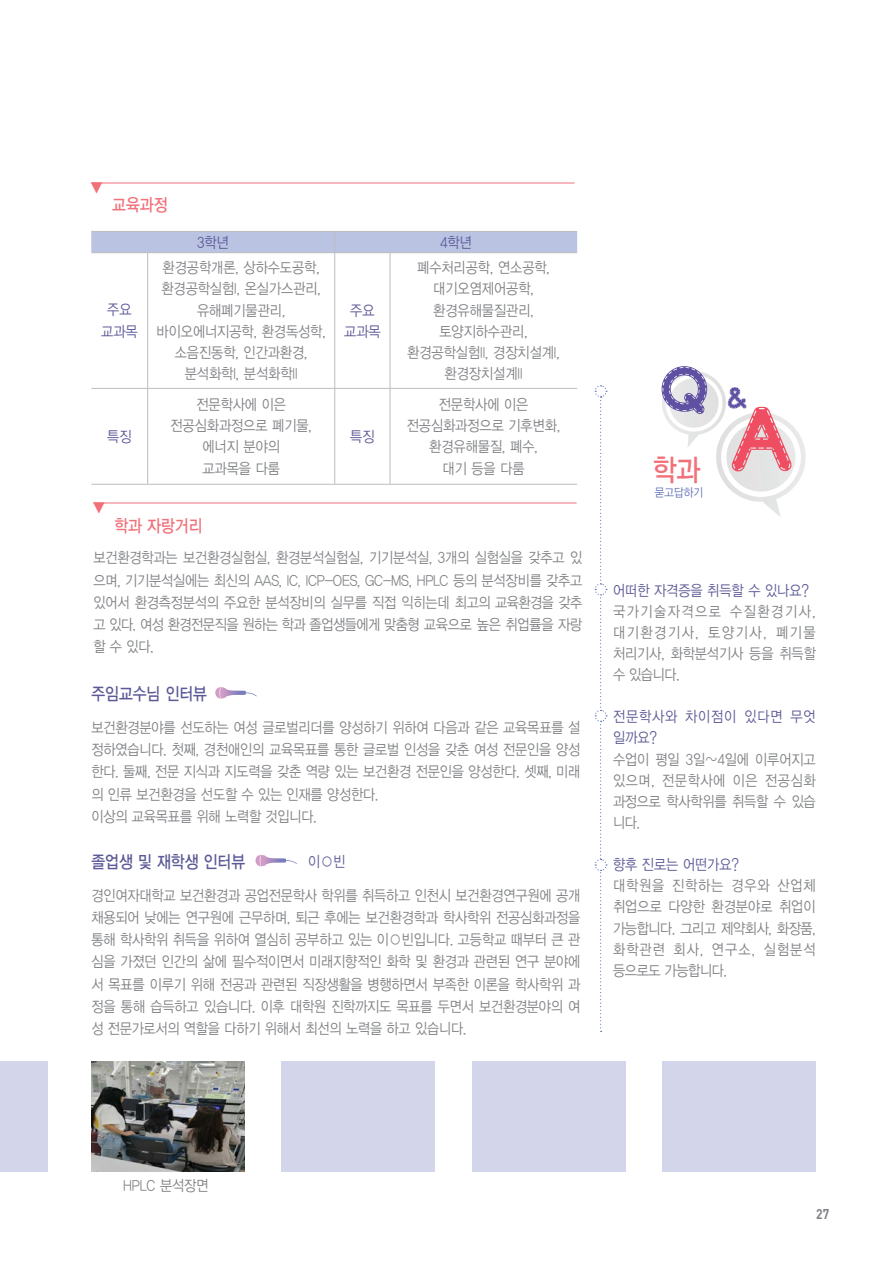
<style>
.page{position:relative;width:893px;height:1263px;background:#fff}
.page>*{position:absolute;margin:0;border:0;box-sizing:border-box;transform-origin:0 0}
.t1{font:30.15px "YDIYGO330";color:#f17079;scale:.86 1}
.t2{font:17.4px "YDIYGO330";color:#5c5a97;scale:.86 1}
.t3{font:17.4px "YDIYGO330";color:#f17079;scale:.86 1}
.본문_8point{font:15px/22.2px "YDIYGO320";letter-spacing:-.01em;color:#808285;text-align:justify;scale:.88 1}
.바탕글{font:15px/21.1px "YDIYGO320";color:#808285;text-align:center;scale:.88 1}
.바탕글-2{font:15px/21.1px "YDIYGO320";color:#5c5a97;text-align:center;scale:.88 1}
.바탕글-3{font:15px/21.1px "YDIYGO320";letter-spacing:.065em;color:#5c5a97;scale:.88 1}
.t4{font:13.95px "Dinbol";color:#808285;scale:.86 1}
.t5{font:12px "YDIYGO320";color:#6270b5;scale:.88 1}
</style>
<div class="page">
<div style="left:0;top:1061px;width:48px;height:110px;background:#d3d6ea"></div>
<svg style="left:661px;top:366px;width:145px;height:151px"></svg>
<svg style="left:594px;top:385px;width:13px;height:647px"></svg>
<hr style="left:91px;top:183px;width:483px;height:1px;background:#f17079">
<hr style="left:93px;top:503px;width:484px;height:1px;background:#f17079">
<div style="left:91px;top:231px;width:486px;height:21px;background:#bac3e2"></div>
<hr style="left:91px;top:252px;width:57px;height:1px;background:#bcbdc0">
<hr style="left:148px;top:252px;width:187px;height:1px;background:#bcbdc0">
<hr style="left:335px;top:252px;width:55px;height:1px;background:#bcbdc0">
<hr style="left:390px;top:252px;width:187px;height:1px;background:#bcbdc0">
<hr style="left:147px;top:253px;width:1px;height:135px;background:#bcbdc0">
<hr style="left:334px;top:253px;width:1px;height:135px;background:#bcbdc0">
<hr style="left:390px;top:253px;width:1px;height:135px;background:#bcbdc0">
<hr style="left:147px;top:389px;width:1px;height:95px;background:#bcbdc0">
<hr style="left:334px;top:389px;width:1px;height:95px;background:#bcbdc0">
<hr style="left:390px;top:389px;width:1px;height:95px;background:#bcbdc0">
<hr style="left:91px;top:388px;width:57px;height:1px;background:#bcbdc0">
<hr style="left:148px;top:388px;width:187px;height:1px;background:#bcbdc0">
<hr style="left:335px;top:388px;width:55px;height:1px;background:#bcbdc0">
<hr style="left:390px;top:388px;width:187px;height:1px;background:#bcbdc0">
<hr style="left:91px;top:484px;width:57px;height:1px;background:#bcbdc0">
<hr style="left:148px;top:484px;width:187px;height:1px;background:#bcbdc0">
<hr style="left:335px;top:484px;width:55px;height:1px;background:#bcbdc0">
<hr style="left:390px;top:484px;width:187px;height:1px;background:#bcbdc0">
<svg style="left:215px;top:687px;width:42px;height:12px"></svg>
<svg style="left:255px;top:855px;width:42px;height:11px"></svg>
<img style="left:91px;top:1061px;width:153px;height:111px">
<div style="left:282px;top:1061px;width:153px;height:111px;background:#d3d6ea"></div>
<div style="left:663px;top:1061px;width:153px;height:111px;background:#d3d6ea"></div>
<div style="left:472px;top:1061px;width:153px;height:111px;background:#d3d6ea"></div>
<p class="t3" style="left:89px;top:179px;width:19px">▼</p>
<p class="t3" style="left:112px;top:195px;width:66px">교육과정</p>
<p class="바탕글-2" style="left:197px;top:232px;width:38px">3학년</p>
<p class="바탕글-2" style="left:440px;top:232px;width:38px">4학년</p>
<p class="바탕글-2" style="left:101px;top:300px;width:43px">주요 교과목</p>
<p class="바탕글-2" style="left:107px;top:426px;width:29px">특징</p>
<p class="바탕글" style="left:157px;top:257px;width:194px">환경공학개론, 상하수도공학, 환경공학실험I, 온실가스관리, 유해폐기물관리, 바이오에너지공학, 환경독성학, 소음진동학, 인간과환경, 분석화학I, 분석화학II</p>
<p class="바탕글" style="left:170px;top:394px;width:162px">전문학사에 이은 전공심화과정으로 폐기물,</p>
<p class="바탕글" style="left:202px;top:437px;width:90px">에너지 분야의</p>
<p class="바탕글" style="left:202px;top:458px;width:90px">교과목을 다룸</p>
<p class="바탕글-2" style="left:344px;top:300px;width:43px">주요 교과목</p>
<p class="바탕글-2" style="left:350px;top:426px;width:29px">특징</p>
<p class="바탕글" style="left:407px;top:257px;width:175px">폐수처리공학, 연소공학, 대기오염제어공학, 환경유해물질관리, 토양지하수관리, 환경공학실험II, 경장치설계I, 환경장치설계II</p>
<p class="바탕글" style="left:407px;top:394px;width:176px">전문학사에 이은 전공심화과정으로 기후변화, 환경유해물질, 폐수,</p>
<p class="바탕글" style="left:442px;top:458px;width:95px">대기 등을 다룸</p>
<p class="t3" style="left:91px;top:499px;width:19px">▼</p>
<p class="본문_8point" style="left:93px;top:547px;width:557px">보건환경학과는 보건환경실험실, 환경분석실험실, 기기분석실, 3개의 실험실을 갖추고 있 으며, 기기분석실에는 최신의 AAS, IC, ICP-OES, GC-MS, HPLC 등의 분석장비를 갖추고 있어서 환경측정분석의 주요한 분석장비의 실무를 직접 익히는데 최고의 교육환경을 갖추 고 있다. 여성 환경전문직을 원하는 학과 졸업생들에게 맞춤형 교육으로 높은 취업률을 자랑 할 수 있다.</p>
<p class="t3" style="left:114px;top:517px;width:104px">학과 자랑거리</p>
<p class="t2" style="left:91px;top:684px;width:136px">주임교수님 인터뷰</p>
<p class="본문_8point" style="left:91px;top:717px;width:557px">보건환경분야를 선도하는 여성 글로벌리더를 양성하기 위하여 다음과 같은 교육목표를 설 정하였습니다. 첫째, 경천애인의 교육목표를 통한 글로벌 인성을 갖춘 여성 전문인을 양성 한다. 둘째, 전문 지식과 지도력을 갖춘 역량 있는 보건환경 전문인을 양성한다. 셋째, 미래 의 인류 보건환경을 선도할 수 있는 인재를 양성한다.</p>
<p class="본문_8point" style="left:91px;top:805px;width:258px">이상의 교육목표를 위해 노력할 것입니다.</p>
<p class="t2" style="left:91px;top:853px;width:180px">졸업생 및 재학생 인터뷰</p>
<p class="바탕글-2" style="left:308px;top:851px;width:44px">이○빈</p>
<p class="본문_8point" style="left:91px;top:884px;width:557px">경인여자대학교 보건환경과 공업전문학사 학위를 취득하고 인천시 보건환경연구원에 공개 채용되어 낮에는 연구원에 근무하며, 퇴근 후에는 보건환경학과 학사학위 전공심화과정을 통해 학사학위 취득을 위하여 열심히 공부하고 있는 이○빈입니다. 고등학교 때부터 큰 관 심을 가졌던 인간의 삶에 필수적이면서 미래지향적인 화학 및 환경과 관련된 연구 분야에 서 목표를 이루기 위해 전공과 관련된 직장생활을 병행하면서 부족한 이론을 학사학위 과 정을 통해 습득하고 있습니다. 이후 대학원 진학까지도 목표를 두면서 보건환경분야의 여 성 전문가로서의 역할을 다하기 위해서 최선의 노력을 하고 있습니다.</p>
<h1 class="t1" style="left:653px;top:453px;width:57px">학과</h1>
<p class="t5" style="left:655px;top:486px;width:56px">묻고답하기</p>
<p class="바탕글-2" style="left:613px;top:580px;width:224px">어떠한 자격증을 취득할 수 있나요?</p>
<p class="바탕글" style="left:613px;top:601px;width:232px;text-align:justify">국가기술자격으로 수질환경기사, 대기환경기사, 토양기사, 폐기물 처리기사, 화학분석기사 등을 취득할 수 있습니다.</p>
<p class="바탕글-3" style="left:613px;top:706px;width:232px">전문학사와 차이점이 있다면 무엇 일까요?</p>
<p class="바탕글" style="left:613px;top:749px;width:232px;text-align:justify">수업이 평일 3일~4일에 이루어지고 있으며, 전문학사에 이은 전공심화 과정으로 학사학위를 취득할 수 있습 니다.</p>
<p class="바탕글-2" style="left:613px;top:854px;width:145px">향후 진로는 어떤가요?</p>
<p class="바탕글" style="left:613px;top:875px;width:232px;text-align:justify">대학원을 진학하는 경우와 산업체 취업으로 다양한 환경분야로 취업이 가능합니다. 그리고 제약회사, 화장품, 화학관련 회사, 연구소, 실험분석 등으로도 가능합니다.</p>
<p class="본문_8point" style="left:123px;top:1175px;width:99px">HPLC 분석장면</p>
<p class="t4" style="left:816px;top:1204px;width:17px">27</p>
</div>
